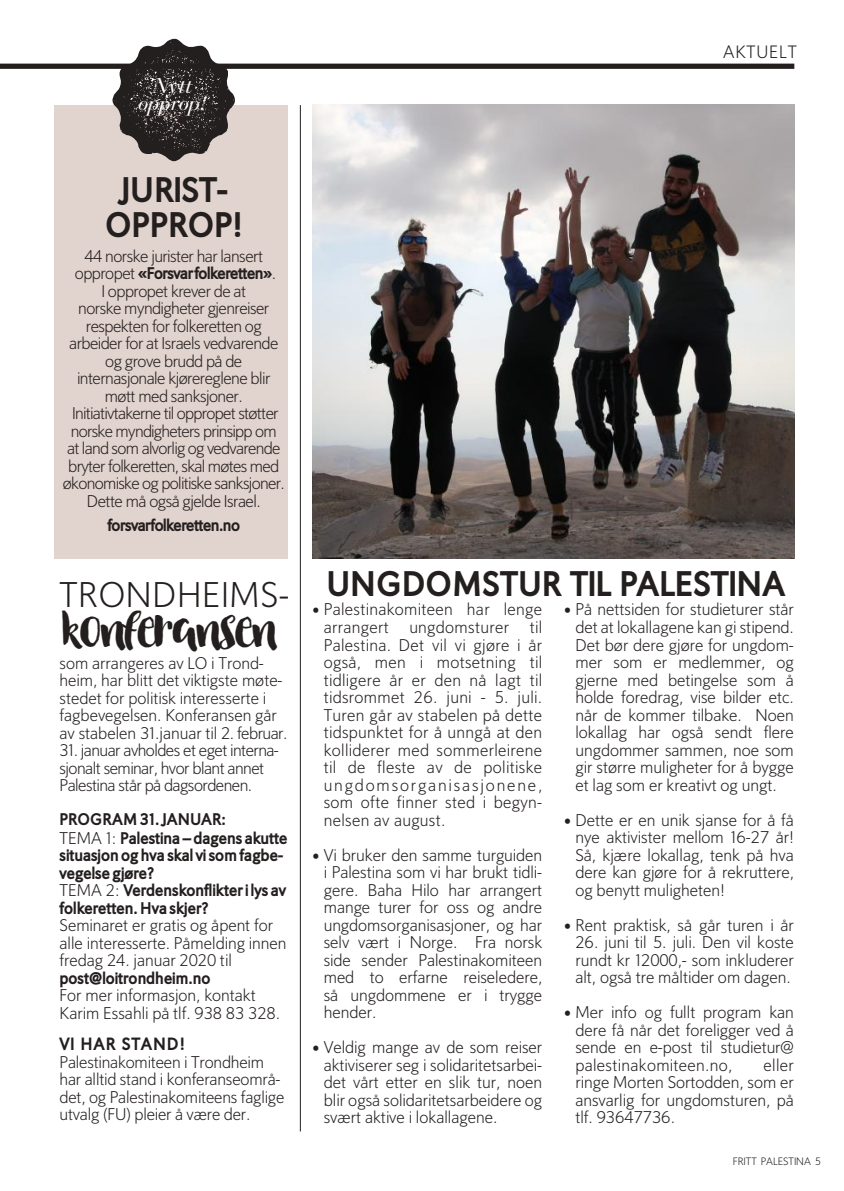
<style>
.page{position:relative;width:844px;height:1191px;background:#fff}
.page>*{position:absolute;margin:0;border:0;box-sizing:border-box;transform-origin:0 0}
.t1{font:49px "August Rain";letter-spacing:-.02em;color:#241f1f}
.t2{font:900 35px/35px "Oslo";color:#241f1f;text-align:center}
.t3{font:italic 21.18px/17.5px "Bauer Bodoni Std";letter-spacing:-.02em;color:#fff;text-align:center}
.t4{font:900 17.5px "Oslo";letter-spacing:.05em;color:#241f1f}
.t5{font:300 17.5px "Oslo";letter-spacing:.05em;color:#241f1f}
.t6{font:300 16.62px/17.5px "Oslo";color:#241f1f;text-align:justify}
.t7{font:300 16.62px/17.5px "Oslo";letter-spacing:-.03em;color:#241f1f}
.t8{font:900 16.62px/17.5px "Oslo";color:#241f1f}
.t9{font:900 16.62px "Oslo";letter-spacing:-.03em;color:#241f1f}
.t10{font:300 10.5px "Oslo";color:#241f1f}
.s1{font-weight:900}
.s2{font-weight:300}
.s3{font-weight:700}
</style>
<div class="page">
<div style="left:55px;top:105px;width:233px;height:453px;background:#e1d3cd"></div>
<div style="left:0;top:64px;width:794px;height:5px;background:#241f1f"></div>
<img style="left:313px;top:104px;width:481px;height:454px">
<hr style="left:300px;top:105px;width:1px;height:1026px;background:#241f1f">
<svg style="left:112px;top:39px;width:123px;height:122px"></svg>
<p class="t3" style="left:138px;top:77px;width:71px">Nytt opprop!</p>
<h2 class="t2" style="left:105px;top:173px;width:139px">JURIST-<br>OPPROP!</h2>
<p class="t7" style="left:63px;top:247px;width:223px;text-align:center">44 norske jurister har lansert oppropet <span class="s1">«Forsvar folkeretten»</span>.<br>I oppropet krever de at<br>norske myndigheter gjenreiser respekten for folkeretten og arbeider for at Israels vedvarende og grove brudd på de internasjonale kjørereglene blir møtt med sanksjoner.<br>Initiativtakerne til oppropet støtter norske myndigheters prinsipp om at land som alvorlig og vedvarende bryter folkeretten, skal møtes med økonomiske og politiske sanksjoner.<br>Dette må også gjelde Israel.</p>
<p class="t9" style="left:107px;top:516px;width:134px">forsvarfolkeretten.no</p>
<p class="t5" style="left:722px;top:43px;width:75px">AKTUELT</p>
<h2 class="t2" style="left:60px;top:566px;width:727px"><span class="s2">TRONDHEIMS-</span> UNGDOMSTUR TIL PALESTINA</h2>
<p class="t6" style="left:575px;top:601px;width:220px;text-indent:-12px"><span class="s3">•</span> På nettsiden for studieturer står det at lokallagene kan gi stipend.<br>Det bør dere gjøre for ungdom&shy;mer som er medlemmer, og gjerne med betingelse som å holde foredrag, vise bilder etc. når de kommer tilbake. Noen lokallag har også sendt flere ungdommer sammen, noe som gir større muligheter for å bygge et lag som er kreativt og ungt.</p>
<p class="t6" style="left:575px;top:811px;width:220px;text-indent:-12px"><span class="s3">•</span> Dette er en unik sjanse for å få nye aktivister mellom 16-27 år!<br>Så, kjære lokallag, tenk på hva dere kan gjøre for å rekruttere, og benytt muligheten!</p>
<p class="t6" style="left:563px;top:916px;width:232px"><span class="s3">•</span> Rent praktisk, så går turen i år</p>
<p class="t6" style="left:575px;top:933px;width:220px">26. juni til 5. juli. Den vil koste rundt kr 12000,- som inkluderer alt, også tre måltider om dagen.</p>
<p class="t6" style="left:575px;top:1003px;width:220px;text-indent:-12px"><span class="s3">•</span> Mer info og fullt program kan dere få når det foreligger ved å sende en e-post til studietur@ palestinakomiteen.no,</p>
<p class="t6" style="left:323px;top:601px;width:220px;text-indent:-12px"><span class="s3">•</span> Palestinakomiteen har lenge arrangert ungdomsturer til Palestina. Det vil vi gjøre i år også, men i motsetning til tidligere år er den nå lagt til tidsrommet 26. juni - 5. juli.<br>Turen går av stabelen på dette tidspunktet for å unngå at den kolliderer med sommerleirene til de fleste av de politiske ungdomsorganisasjonene, som ofte finner sted i begyn&shy;nelsen av august.</p>
<p class="t6" style="left:323px;top:846px;width:220px;text-indent:-12px"><span class="s3">•</span> Vi bruker den samme turguiden i Palestina som vi har brukt tidli&shy;gere. Baha Hilo har arrangert mange turer for oss og andre ungdomsorganisasjoner, og har selv vært i Norge. Fra norsk side sender Palestinakomiteen med to erfarne reiseledere, så ungdommene er i trygge hender.</p>
<p class="t6" style="left:323px;top:1038px;width:220px;text-indent:-12px"><span class="s3">•</span> Veldig mange av de som reiser aktiviserer seg i solidaritetsarbei&shy;det vårt etter en slik tur, noen blir også solidaritetsarbeidere og svært aktive i lokallagene.</p>
<h1 class="t1" style="left:62px;top:601px;width:216px">konferansen</h1>
<p class="t6" style="left:60px;top:654px;width:229px;text-align:left">som arrangeres av LO i Trond&shy;heim, har blitt det viktigste møte&shy;stedet for politisk interesserte i fagbevegelsen. Konferansen går av stabelen 31.januar til 2. februar.</p>
<p class="t7" style="left:60px;top:742px;width:221px">31. januar avholdes et eget interna&shy;sjonalt seminar, hvor blant annet<br>Palestina står på dagsordenen.</p>
<p class="t8" style="left:60px;top:809px;width:229px;line-height:19.2px">PROGRAM 31. JANUAR:<br><span class="s2">TEMA 1:</span> Palestina – dagens akutte</p>
<p class="t8" style="left:60px;top:847px;width:228px">situasjon og hva skal vi som fagbe&shy;vegelse gjøre?<br><span class="s2">TEMA 2:</span> Verdenskonflikter i lys av folkeretten. Hva skjer?</p>
<p class="t6" style="left:60px;top:917px;width:228px;text-align:left">Seminaret er gratis og åpent for alle interesserte. Påmelding innen fredag 24. januar 2020 til</p>
<p class="t8" style="left:60px;top:969px;width:152px">post@loitrondheim.no</p>
<p class="t6" style="left:60px;top:987px;width:222px">For mer informasjon, kontakt<br>Karim Essahli på tlf. 938 83 328.</p>
<p class="t4" style="left:60px;top:1034px;width:127px">VI HAR STAND!</p>
<p class="t6" style="left:60px;top:1053px;width:226px;text-align:left">Palestinakomiteen i Trondheim har alltid stand i konferanseområ&shy;det, og Palestinakomiteens faglige utvalg (FU) pleier å være der.</p>
<p class="t6" style="left:575px;top:1056px;width:220px;text-indent:188px">eller ringe Morten Sortodden, som er ansvarlig for ungdomsturen, på tlf. 93647736.</p>
<p class="t10" style="left:732px;top:1155px;width:89px">FRITT PALESTINA 5</p>
</div>
